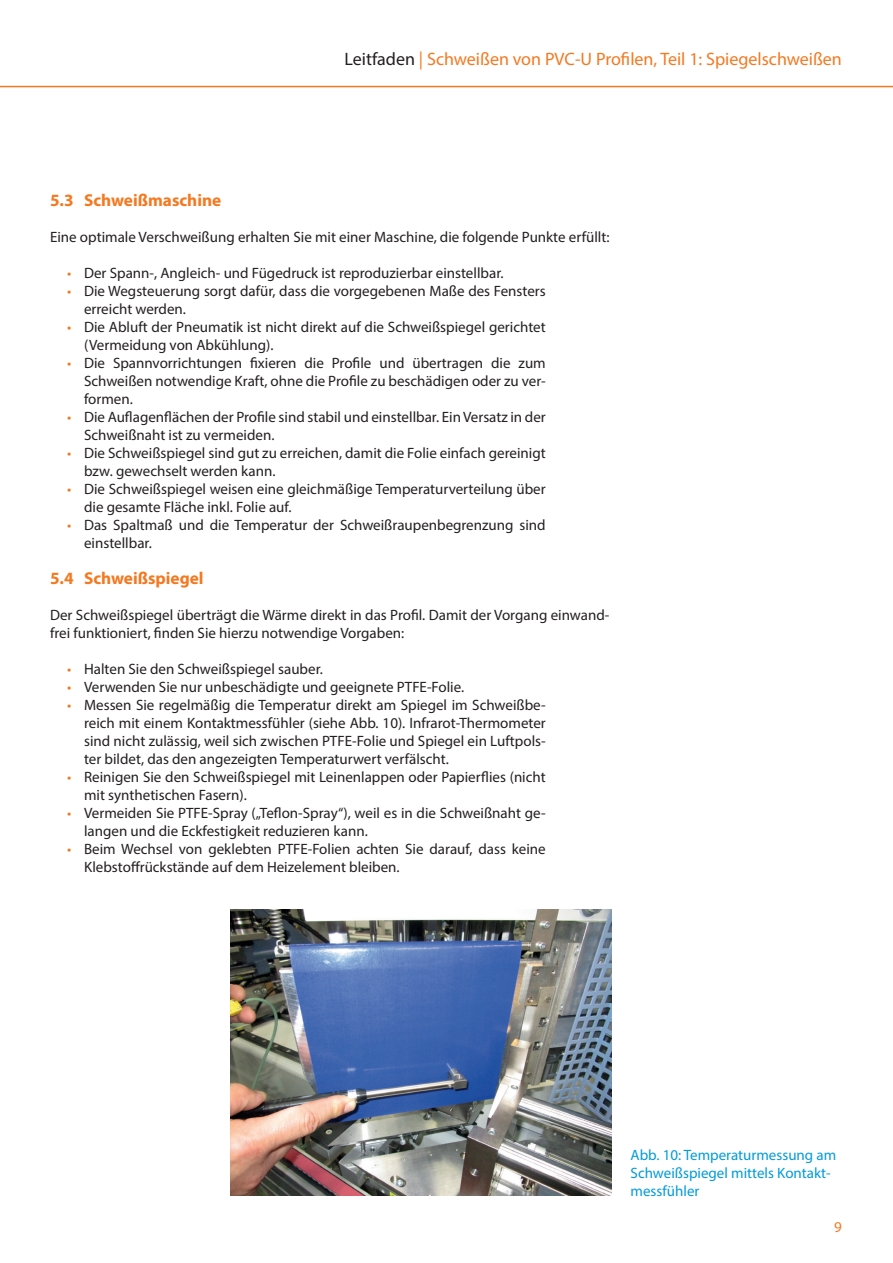
<style>
.page{position:relative;width:893px;height:1263px;background:#fff}
.page>*{position:absolute;margin:0;border:0;box-sizing:border-box;transform-origin:0 0}
.t1{font:18px "Myriad Pro";color:#f47921}
.t2{font:700 17.25px "Myriad Pro";color:#f47921}
.t3{font:15px/18px "Myriad Pro";color:#231f20}
.t4{font:15px/18px "Myriad Pro";color:#009bdb}
.t5{font:15px "Myriad Pro";color:#f47921}
.s1{color:#231f20}
.s2{color:#f47921}
</style>
<div class="page">
<hr style="left:0;top:86px;width:893px;height:1px;background:#f47921">
<img style="left:230px;top:910px;width:381px;height:286px">
<p class="t1" style="left:345px;top:47px;width:499px"><span class="s1">Leitfaden</span> | Schweißen von PVC-U Profilen, Teil 1: Spiegelschweißen</p>
<p class="t2" style="left:50px;top:189px;width:173px">5.3 Schweißmaschine</p>
<p class="t3" style="left:50px;top:228px;width:561px">Eine optimale Verschweißung erhalten Sie mit einer Maschine, die folgende Punkte erfüllt:</p>
<p class="t3" style="left:67px;top:264px;width:438px"><span class="s2">•</span> Der Spann-, Angleich- und Fügedruck ist reproduzierbar einstellbar.</p>
<p class="t3" style="left:84px;top:282px;width:463px;text-indent:-17px"><span class="s2">•</span> Die Wegsteuerung sorgt dafür, dass die vorgegebenen Maße des Fensters erreicht werden.</p>
<p class="t3" style="left:84px;top:318px;width:463px;text-indent:-17px"><span class="s2">•</span> Die Abluft der Pneumatik ist nicht direkt auf die Schweißspiegel gerichtet (Vermeidung von Abkühlung).</p>
<p class="t3" style="left:84px;top:354px;width:463px;text-align:justify;text-indent:-17px"><span class="s2">•</span> Die Spannvorrichtungen fixieren die Profile und übertragen die zum Schweißen notwendige Kraft, ohne die Profile zu beschädigen oder zu ver&shy;formen.</p>
<p class="t3" style="left:84px;top:408px;width:463px;text-indent:-17px"><span class="s2">•</span> Die Auflagenflächen der Profile sind stabil und einstellbar. Ein Versatz in der<br>Schweißnaht ist zu vermeiden.</p>
<p class="t3" style="left:84px;top:444px;width:463px;text-indent:-17px"><span class="s2">•</span> Die Schweißspiegel sind gut zu erreichen, damit die Folie einfach gereinigt bzw. gewechselt werden kann.</p>
<p class="t3" style="left:84px;top:480px;width:463px;text-indent:-17px"><span class="s2">•</span> Die Schweißspiegel weisen eine gleichmäßige Temperaturverteilung über die gesamte Fläche inkl. Folie auf.</p>
<p class="t3" style="left:84px;top:516px;width:463px;text-indent:-17px"><span class="s2">•</span> Das Spaltmaß und die Temperatur der Schweißraupenbegrenzung sind einstellbar.</p>
<p class="t2" style="left:50px;top:567px;width:155px">5.4 Schweißspiegel</p>
<p class="t3" style="left:50px;top:606px;width:561px">Der Schweißspiegel überträgt die Wärme direkt in das Profil. Damit der Vorgang einwand&shy;frei funktioniert, finden Sie hierzu notwendige Vorgaben:</p>
<p class="t3" style="left:67px;top:660px;width:257px"><span class="s2">•</span> Halten Sie den Schweißspiegel sauber.</p>
<p class="t3" style="left:67px;top:678px;width:399px"><span class="s2">•</span> Verwenden Sie nur unbeschädigte und geeignete PTFE-Folie.</p>
<p class="t3" style="left:84px;top:696px;width:463px;text-align:justify;text-indent:-17px"><span class="s2">•</span> Messen Sie regelmäßig die Temperatur direkt am Spiegel im Schweißbe&shy;reich mit einem Kontaktmessfühler (siehe Abb. 10). Infrarot-Thermometer sind nicht zulässig, weil sich zwischen PTFE-Folie und Spiegel ein Luftpols&shy;ter bildet, das den angezeigten Temperaturwert verfälscht.</p>
<p class="t3" style="left:84px;top:768px;width:463px;text-indent:-17px"><span class="s2">•</span> Reinigen Sie den Schweißspiegel mit Leinenlappen oder Papierflies (nicht mit synthetischen Fasern).</p>
<p class="t3" style="left:84px;top:804px;width:463px;text-indent:-17px"><span class="s2">•</span> Vermeiden Sie PTFE-Spray („Teflon-Spray“), weil es in die Schweißnaht ge&shy;langen und die Eckfestigkeit reduzieren kann.</p>
<p class="t3" style="left:84px;top:840px;width:463px;text-indent:-17px"><span class="s2">•</span> Beim Wechsel von geklebten PTFE-Folien achten Sie darauf, dass keine<br>Klebstoffrückstände auf dem Heizelement bleiben.</p>
<p class="t4" style="left:631px;top:1146px;width:207px">Abb. 10: Temperaturmessung am<br>Schweißspiegel mittels Kontakt&shy;messfühler</p>
<p class="t5" style="left:834px;top:1218px;width:9px">9</p>
</div>
